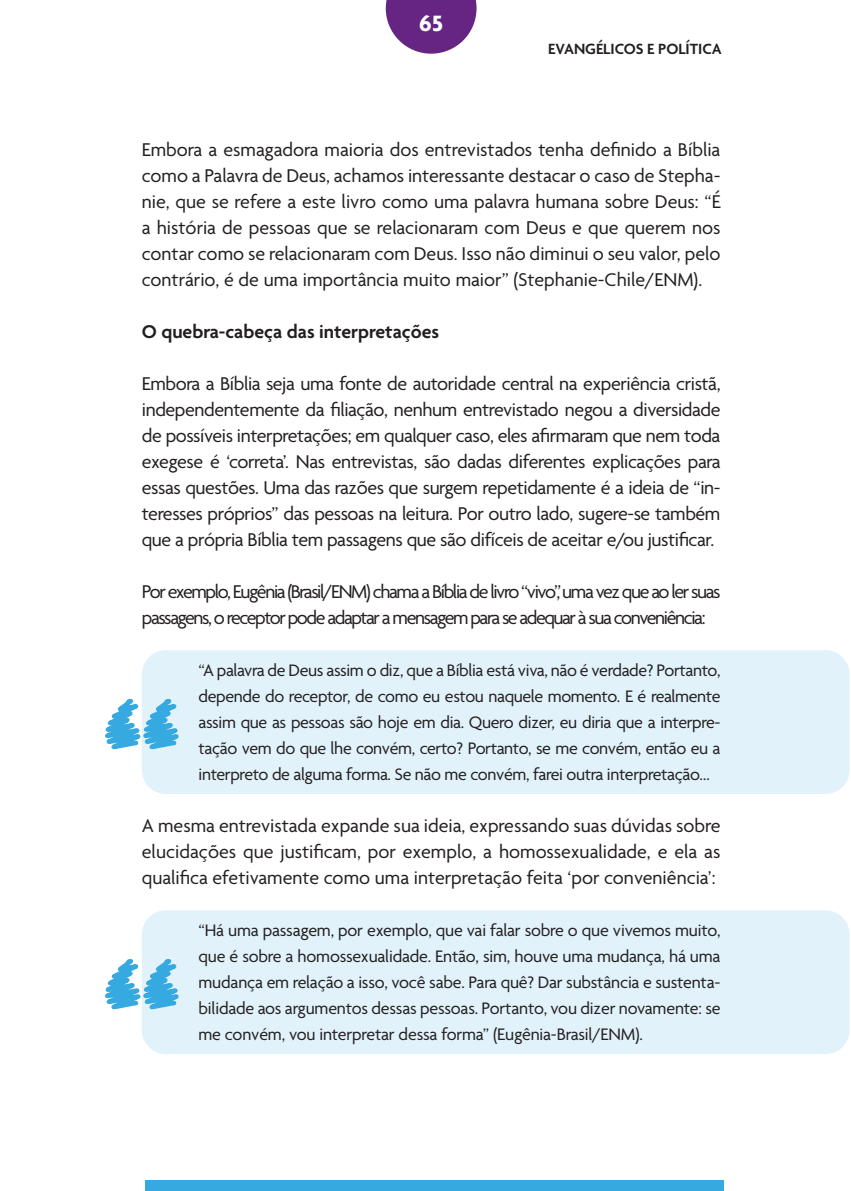
<style>
.page{position:relative;width:851px;height:1191px;background:#fff}
.page>*{position:absolute;margin:0;border:0;box-sizing:border-box;transform-origin:0 0}
.t1{font:700 24px "Agenda";color:#fff}
.t2{font:20px/26px "Agenda";letter-spacing:-.025em;color:#231f20;text-align:justify}
.t3{font:20px/26px "Agenda";letter-spacing:-.07em;color:#231f20}
.t4{font:600 20px "Agenda";color:#231f20}
.t5{font:18px/26px "Agenda";letter-spacing:-.02em;color:#231f20;text-align:justify}
.t6{font:600 16px "Agenda";color:#231f20}
</style>
<div class="page">
<svg style="left:386px;top:0;width:90px;height:54px"></svg>
<div style="left:145px;top:1180px;width:578px;height:11px;background:#36a9e1"></div>
<div style="left:142px;top:910px;width:707px;height:144px;background:#e1f2fa;border-radius:24px"></div>
<div style="left:142px;top:650px;width:707px;height:144px;background:#e1f2fa;border-radius:24px"></div>
<svg style="left:105px;top:698px;width:74px;height:52px"></svg>
<svg style="left:105px;top:959px;width:74px;height:51px"></svg>
<p class="t1" style="left:419px;top:9px;width:25px">65</p>
<p class="t6" style="left:548px;top:39px;width:175px">EVANGÉLICOS E POLÍTICA</p>
<p class="t2" style="left:142px;top:136px;width:580px">Embora a esmagadora maioria dos entrevistados tenha definido a Bíblia como a Palavra de Deus, achamos interessante destacar o caso de Stepha&shy;nie, que se refere a este livro como uma palavra humana sobre Deus: “É a história de pessoas que se relacionaram com Deus e que querem nos contar como se relacionaram com Deus. Isso não diminui o seu valor, pelo contrário, é de uma importância muito maior” (Stephanie-Chile/ENM).</p>
<p class="t4" style="left:142px;top:319px;width:299px">O quebra-cabeça das interpretações</p>
<p class="t2" style="left:142px;top:370px;width:580px">Embora a Bíblia seja uma fonte de autoridade central na experiência cristã, independentemente da filiação, nenhum entrevistado negou a diversidade de possíveis interpretações; em qualquer caso, eles afirmaram que nem toda exegese é ‘correta’. Nas entrevistas, são dadas diferentes explicações para essas questões. Uma das razões que surgem repetidamente é a ideia de “in&shy;teresses próprios” das pessoas na leitura. Por outro lado, sugere-se também que a própria Bíblia tem passagens que são difíceis de aceitar e/ou justificar.</p>
<p class="t3" style="left:142px;top:578px;width:580px">Por exemplo, Eugênia (Brasil/ENM) chama a Bíblia de livro “vivo”, uma vez que ao ler suas passagens, o receptor pode adaptar a mensagem para se adequar à sua conveniência:</p>
<p class="t5" style="left:198px;top:657px;width:523px">“A palavra de Deus assim o diz, que a Bíblia está viva, não é verdade? Portanto, depende do receptor, de como eu estou naquele momento. E é realmente assim que as pessoas são hoje em dia. Quero dizer, eu diria que a interpre&shy;tação vem do que lhe convém, certo? Portanto, se me convém, então eu a interpreto de alguma forma. Se não me convém, farei outra interpretação…</p>
<p class="t2" style="left:142px;top:812px;width:580px">A mesma entrevistada expande sua ideia, expressando suas dúvidas sobre elucidações que justificam, por exemplo, a homossexualidade, e ela as qualifica efetivamente como uma interpretação feita ‘por conveniência’:</p>
<p class="t5" style="left:198px;top:917px;width:523px">“Há uma passagem, por exemplo, que vai falar sobre o que vivemos muito, que é sobre a homossexualidade. Então, sim, houve uma mudança, há uma mudança em relação a isso, você sabe. Para quê? Dar substância e sustenta&shy;bilidade aos argumentos dessas pessoas. Portanto, vou dizer novamente: se me convém, vou interpretar dessa forma” (Eugênia-Brasil/ENM).</p>
</div>
